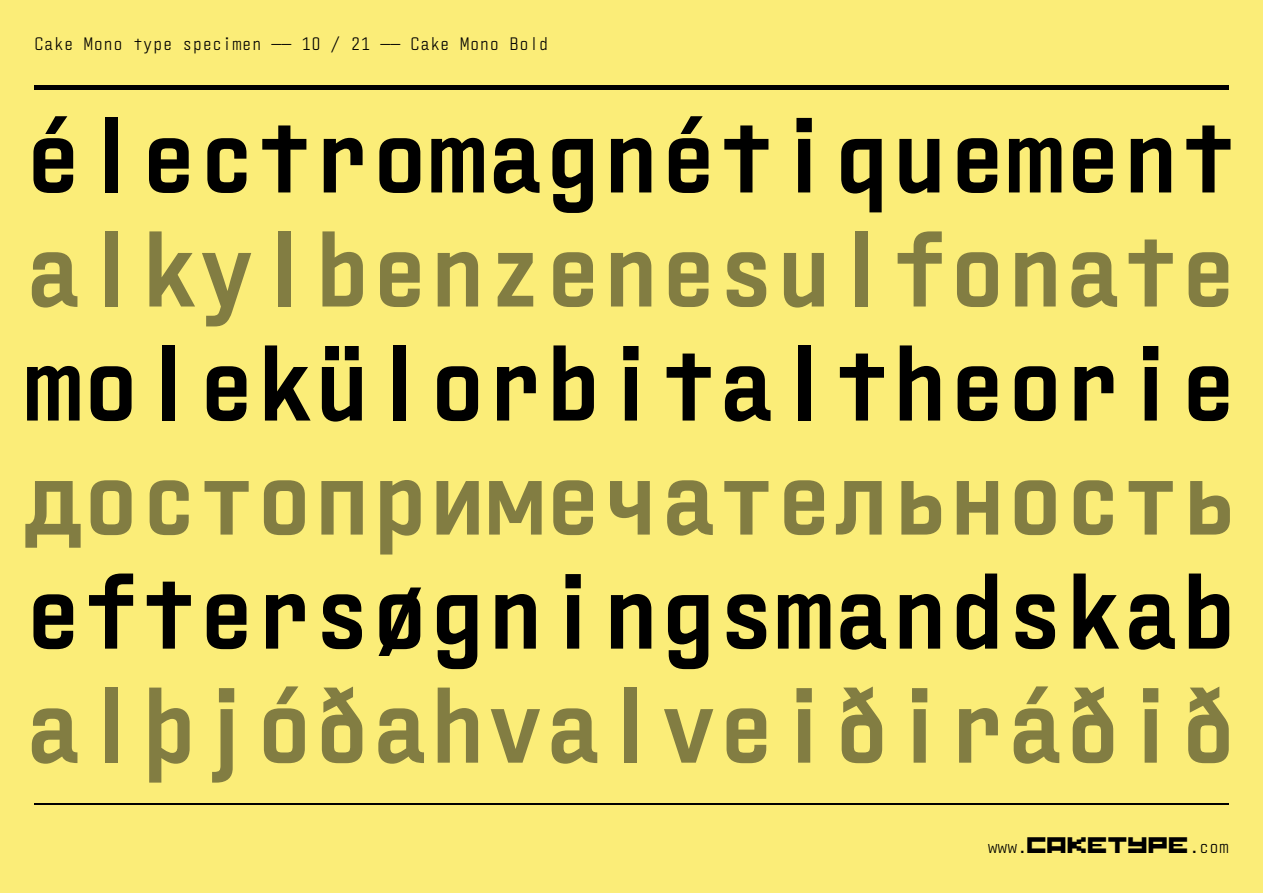
<style>
.page{position:relative;width:1263px;height:893px;background:#fbed78}
.page>*{position:absolute;margin:0;border:0;box-sizing:border-box;transform-origin:0 0}
.t1{font:700 105px "Cake Mono";color:#000}
.t2{font:700 105px "Cake Mono";color:#827d42}
.t3{font:300 18px "Cake Mono UX";color:#000}
.s1{font-family:"Cake Type Logo";font-weight:400}
</style>
<div class="page">
<hr style="left:34px;top:804px;width:1195px;height:1px;background:#000">
<hr style="left:34px;top:85px;width:1195px;height:4px;background:#000">
<p class="t3" style="left:34px;top:32px;width:516px">Cake Mono type specimen —— 10 / 21 —— Cake Mono Bold</p>
<p class="t1" style="left:24px;top:85px;width:1214px">électromagnétiquement</p>
<p class="t2" style="left:24px;top:199px;width:1214px">alkylbenzenesulfonate</p>
<p class="t1" style="left:24px;top:313px;width:1214px">molekülorbitaltheorie</p>
<p class="t2" style="left:24px;top:427px;width:1214px">достопримечательность</p>
<p class="t1" style="left:24px;top:541px;width:1214px">eftersøgningsmandskab</p>
<p class="t2" style="left:24px;top:655px;width:1214px">alþjóðahvalveiðiráðið</p>
<p class="t3" style="left:988px;top:836px;width:243px">www.<span class="s1">CAKETYPE</span>.com</p>
</div>
